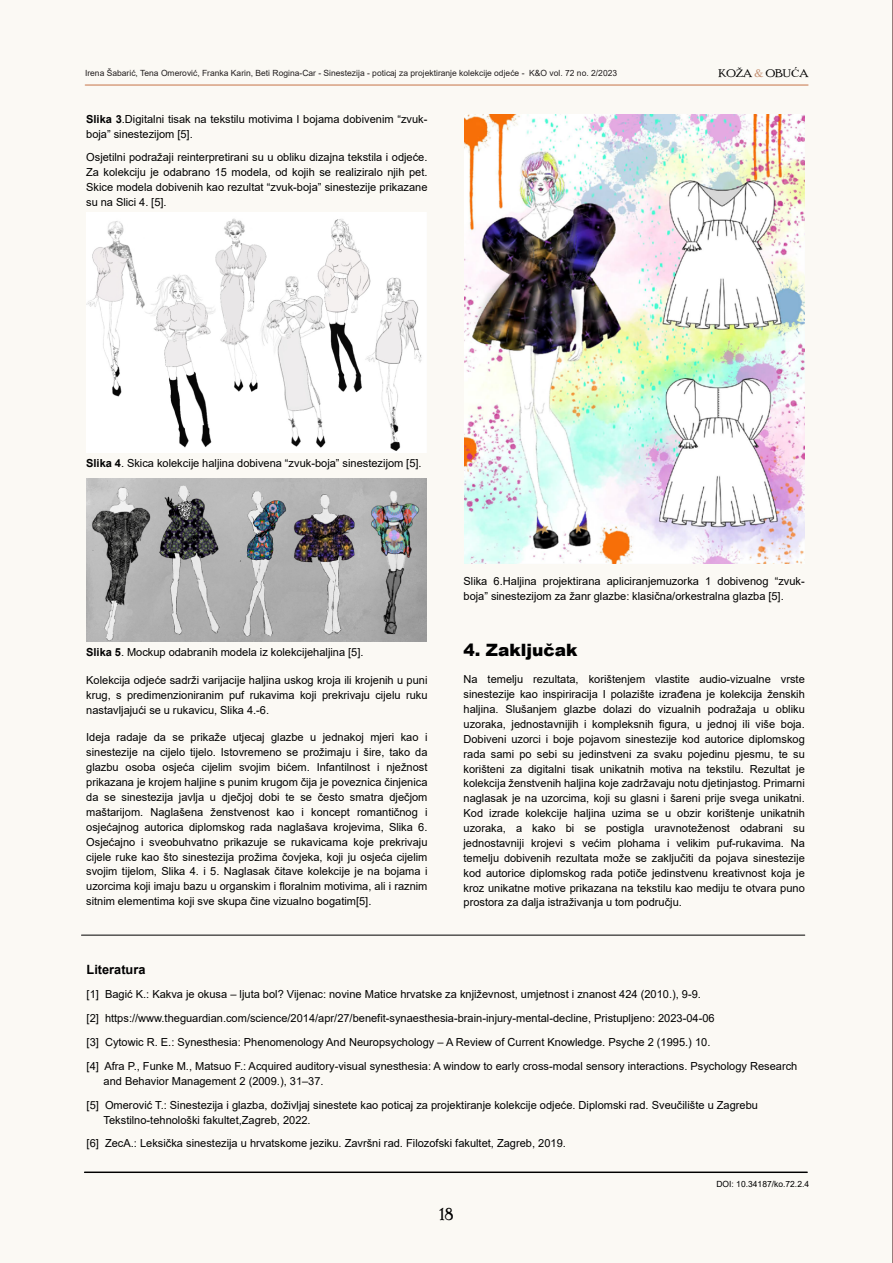
<style>
.page{position:relative;width:893px;height:1263px;background:#fbf9f4}
.page>*{position:absolute;margin:0;border:0;box-sizing:border-box;transform-origin:0 0}
.t1{font:900 16.95px "Arial";color:#000}
.t2{font:16.95px "Poor Richard";color:#000}
.t3{font:700 12.75px "Arial";color:#000}
.t4{font:11.1px/14.9px "Arial";color:#000}
.t5{font:11.1px "Poor Richard";color:#000;scale:1.12 1}
.t6{font:8.55px "Arial";color:#231f20}
.t7{font:8.55px "Arial";color:#000}
.s1{font-family:"Times New Roman"}
.s2{font-family:"Javanese Text";color:#c38e70}
.s3{font-weight:700}
</style>
<div class="page">
<hr style="left:85px;top:84px;width:723px;height:2px;background:#d79e7e">
<hr style="left:85px;top:1171px;width:722px;height:2px;background:#000">
<img style="left:87px;top:212px;width:339px;height:241px">
<img style="left:87px;top:478px;width:340px;height:164px">
<img style="left:465px;top:115px;width:340px;height:448px">
<hr style="left:81px;top:935px;width:724px;height:1px;background:#000">
<svg style="left:892px;top:0;width:1px;height:1263px"></svg>
<p class="t6" style="left:85px;top:70px;width:534px">Irena Šabarić, Tena Omerović, Franka Karin, Beti Rogina-Car - Sinestezĳa - poticaj za projektiranje kolekcĳe odjeće - K&amp;O vol. 72 no. 2/2023</p>
<p class="t5" style="left:718px;top:69px;width:82px">KO<span class="s1">Ž</span>A <span class="s2">&amp;</span> OBU<span class="s1">Ć</span>A</p>
<p class="t4" style="left:86px;top:112px;width:343px"><span class="s3">Slika 3</span>.Digitalni tisak na tekstilu motivima I bojama dobivenim “zvuk&shy;boja” sinestezĳom [5].</p>
<p class="t4" style="left:86px;top:151px;width:343px;text-align:justify">Osjetilni podražaji reinterpretirani su u obliku dizajna tekstila i odjeće.<br>Za kolekcĳu je odabrano 15 modela, od kojih se realiziralo njih pet.<br>Skice modela dobivenih kao rezultat “zvuk-boja” sinestezĳe prikazane su na Slici 4. [5].</p>
<p class="t4" style="left:86px;top:457px;width:337px"><span class="s3">Slika 4</span>. Skica kolekcĳe haljina dobivena “zvuk-boja” sinestezĳom [5].</p>
<p class="t4" style="left:86px;top:646px;width:279px"><span class="s3">Slika 5</span>. Mockup odabranih modela iz kolekcĳehaljina [5].</p>
<p class="t4" style="left:86px;top:674px;width:343px;text-align:justify">Kolekcĳa odjeće sadrži varĳacĳe haljina uskog kroja ili krojenih u puni krug, s predimenzioniranim puf rukavima koji prekrivaju cĳelu ruku nastavljajući se u rukavicu, Slika 4.-6.</p>
<p class="t4" style="left:86px;top:731px;width:343px;text-align:justify">Ideja radaje da se prikaže utjecaj glazbe u jednakoj mjeri kao i sinestezĳe na cĳelo tĳelo. Istovremeno se prožimaju i šire, tako da glazbu osoba osjeća cĳelim svojim bićem. Infantilnost i nježnost prikazana je krojem haljine s punim krugom čĳa je poveznica činjenica da se sinestezĳa javlja u dječjoj dobi te se često smatra dječjom maštarĳom. Naglašena ženstvenost kao i koncept romantičnog i osjećajnog autorica diplomskog rada naglašava krojevima, Slika 6.<br>Osjećajno i sveobuhvatno prikazuje se rukavicama koje prekrivaju cĳele ruke kao što sinestezĳa prožima čovjeka, koji ju osjeća cĳelim svojim tĳelom, Slika 4. i 5. Naglasak čitave kolekcĳe je na bojama i uzorcima koji imaju bazu u organskim i floralnim motivima, ali i raznim sitnim elementima koji sve skupa čine vizualno bogatim[5].</p>
<p class="t4" style="left:463px;top:575px;width:343px">Slika 6.Haljina projektirana apliciranjemuzorka 1 dobivenog “zvuk&shy;boja” sinestezĳom za žanr glazbe: klasična/orkestralna glazba [5].</p>
<h1 class="t1" style="left:463px;top:643px;width:116px">4. Zaključak</h1>
<p class="t4" style="left:463px;top:673px;width:343px;text-align:justify">Na temelju rezultata, korištenjem vlastite audio-vizualne vrste sinestezĳe kao inspiriracĳa I polazište izrađena je kolekcĳa ženskih haljina. Slušanjem glazbe dolazi do vizualnih podražaja u obliku uzoraka, jednostavnĳih i kompleksnih figura, u jednoj ili više boja.<br>Dobiveni uzorci i boje pojavom sinestezĳe kod autorice diplomskog rada sami po sebi su jedinstveni za svaku pojedinu pjesmu, te su korišteni za digitalni tisak unikatnih motiva na tekstilu. Rezultat je kolekcĳa ženstvenih haljina koje zadržavaju notu djetinjastog. Primarni naglasak je na uzorcima, koji su glasni i šareni prĳe svega unikatni.<br>Kod izrade kolekcĳe haljina uzima se u obzir korištenje unikatnih uzoraka, a kako bi se postigla uravnoteženost odabrani su jednostavnĳi krojevi s većim plohama i velikim puf-rukavima. Na temelju dobivenih rezultata može se zaključiti da pojava sinestezĳe kod autorice diplomskog rada potiče jedinstvenu kreativnost koja je kroz unikatne motive prikazana na tekstilu kao medĳu te otvara puno prostora za dalja istraživanja u tom području.</p>
<p class="t3" style="left:87px;top:965px;width:60px">Literatura</p>
<p class="t4" style="left:87px;top:983px;width:712px;line-height:23.9px">[1] Bagić K.: Kakva je okusa – ljuta bol? Vijenac: novine Matice hrvatske za književnost, umjetnost i znanost 424 (2010.), 9-9.<br>[2] https://www.theguardian.com/science/2014/apr/27/benefit-synaesthesia-brain-injury-mental-decline, Pristupljeno: 2023-04-06<br>[3] Cytowic R. E.: Synesthesia: Phenomenology And Neuropsychology – A Review of Current Knowledge. Psyche 2 (1995.) 10.<br>[4] Afra P., Funke M., Matsuo F.: Acquired auditory-visual synesthesia: A window to early cross-modal sensory interactions. Psychology Research</p>
<p class="t4" style="left:87px;top:1070px;width:673px;line-height:23.9px;text-indent:17px">and Behavior Management 2 (2009.), 31–37.<br>[5] Omerović T.: Sinestezija i glazba, doživljaj sinestete kao poticaj za projektiranje kolekcije odjeće. Diplomski rad. Sveučilište u Zagrebu</p>
<p class="t4" style="left:87px;top:1109px;width:481px;line-height:23.9px;text-indent:17px">Tekstilno-tehnološki fakultet,Zagreb, 2022.<br>[6] ZecA.: Leksička sinestezija u hrvatskome jeziku. Završni rad. Filozofski fakultet, Zagreb, 2019.</p>
<h1 class="t2" style="left:440px;top:1208px;width:15px">18</h1>
<p class="t7" style="left:716px;top:1180px;width:94px">DOI: 10.34187/ko.72.2.4</p>
</div>
